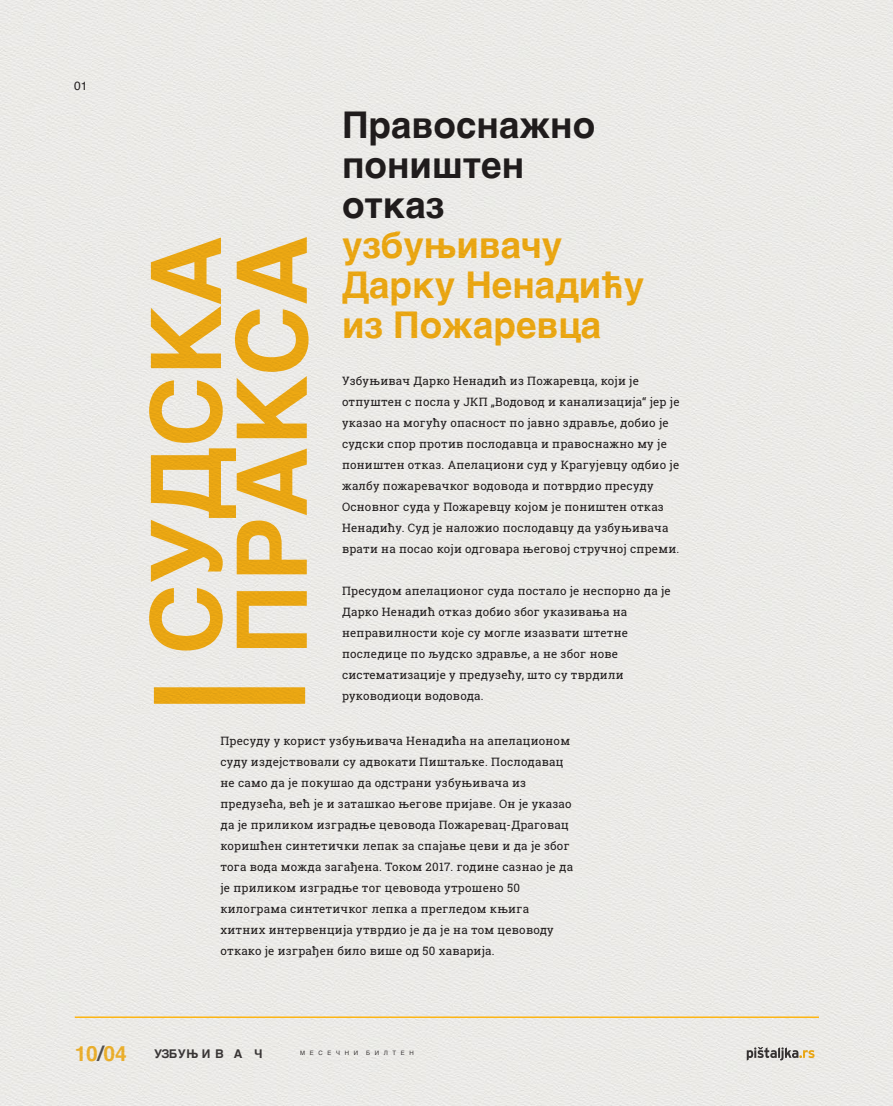
<style>
.page{position:relative;width:893px;height:1106px;background:#ebeae7}
.page>*{position:absolute;margin:0;border:0;box-sizing:border-box;transform-origin:0 0}
.t1{font:700 97.65px/85.8px "Helvetica";color:#fdb515}
.t2{font:700 36.9px/39.9px "Helvetica";color:#fdb515}
.t3{font:700 36.9px/39.9px "Helvetica";color:#231f20}
.t4{font:700 21px "Helvetica";color:#fdb515}
.t5{font:700 12px "Helvetica";letter-spacing:-.01em;color:#231f20}
.t6{font:12px "Helvetica";color:#231f20}
.t7{font:11.55px/21px "Roboto Slab";letter-spacing:.02em;color:#231f20}
.t8{font:6px "Helvetica";color:#231f20}
.s1{color:#414042}
</style>
<div class="page">
<svg style="left:747px;top:1047px;width:67px;height:13px"></svg>
<hr style="left:75px;top:1016px;width:744px;height:2px;background:#fdb515">
<div style="left:154px;top:687px;width:151px;height:16px;background:#e9a613"></div>
<p class="t6" style="left:74px;top:77px;width:15px">01</p>
<h1 class="t1" style="left:145px;top:655px;width:421px;rotate:-90deg">СУДСКА<br>ПРАКСА</h1>
<h2 class="t3" style="left:342px;top:106px;width:255px">Правоснажно поништен отказ</h2>
<h2 class="t2" style="left:342px;top:226px;width:304px">узбуњивачу<br>Дарку Ненадићу из Пожаревца</h2>
<p class="t7" style="left:342px;top:370px;width:339px">Узбуњивач Дарко Ненадић из Пожаревца, који је отпуштен с посла у ЈКП „Водовод и канализација“ јер је указао на могућу опасност по јавно здравље, добио је судски спор против послодавца и правоснажно му је поништен отказ. Апелациони суд у Крагујевцу одбио је жалбу пожаревачког водовода и потврдио пресуду Основног суда у Пожаревцу којом је поништен отказ Ненадићу. Суд је наложио послодавцу да узбуњивача врати на посао који одговара његовој стручној спреми.</p>
<p class="t7" style="left:342px;top:580px;width:330px">Пресудом апелационог суда постало је неспорно да је Дарко Ненадић отказ добио због указивања на неправилности које су могле изазвати штетне последице по људско здравље, а не због нове систематизације у предузећу, што су тврдили руководиоци водовода.</p>
<p class="t7" style="left:220px;top:730px;width:354px">Пресуду у корист узбуњивача Ненадића на апелационом суду издејствовали су адвокати Пиштаљке. Послодавац не само да је покушао да одстрани узбуњивача из предузећа, већ је и заташкао његове пријаве. Он је указао да је приликом изградње цевовода Пожаревац-Драговац коришћен синтетички лепак за спајање цеви и да је због тога вода можда загађена. Током 2017. године сазнао је да је приликом изградње тог цевовода утрошено 50 килограма синтетичког лепка а прегледом књига хитних интервенција утврдио је да је на том цевоводу откако је изграђен било више од 50 хаварија.</p>
<h3 class="t4" style="left:74px;top:1036px;width:54px">10<span class="s1">/</span>04</h3>
<p class="t5" style="left:154px;top:1044px;width:110px">УЗБУЊ И В А Ч</p>
<p class="t8" style="left:300px;top:1048px;width:59px">М Е С Е Ч Н И</p>
<p class="t8" style="left:366px;top:1048px;width:49px">Б И Л Т Е Н</p>
</div>
